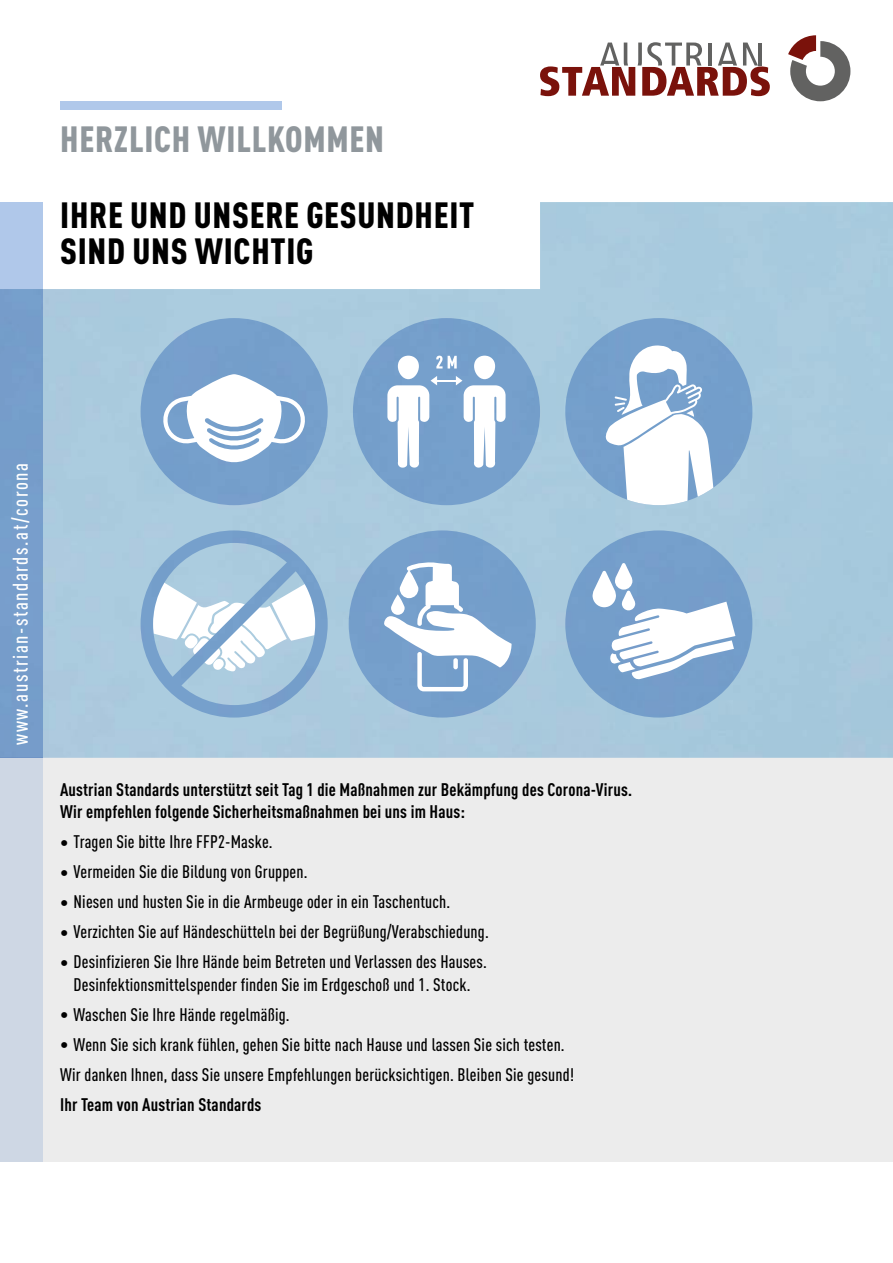
<style>
.page{position:relative;width:893px;height:1263px;background:#fff}
.page>*{position:absolute;margin:0;border:0;box-sizing:border-box;transform-origin:0 0}
.t1{font:900 condensed 36px/36px "DINOT";letter-spacing:.02em;color:#000}
.t2{font:900 condensed 36px "DINOT";letter-spacing:.02em;color:#90979c}
.t3{font:500 condensed 21px "DINOT";letter-spacing:.075em;color:#fff}
.Copy_A4_Folder{font:500 condensed 18px/22.5px "DINOT";letter-spacing:.01em;color:#000;text-align:center}
.Copy_A4_Folder-2{font:700 condensed 18px "DINOT";letter-spacing:.01em;color:#000}
.s1{font-weight:400}
</style>
<div class="page">
<div style="left:0;top:758px;width:893px;height:404px;background:#ececec"></div>
<svg style="left:0;top:202px;width:43px;height:556px;background:#7fa4cf"></svg>
<div style="left:0;top:758px;width:43px;height:404px;background:#ced7e4"></div>
<div style="left:60px;top:101px;width:222px;height:9px;background:#b0c8ea"></div>
<svg style="left:540px;top:42px;width:230px;height:54px"></svg>
<hr style="left:758px;top:43px;width:4px;height:23px;background:#626261">
<svg style="left:788px;top:35px;width:62px;height:66px"></svg>
<div style="left:353px;top:318px;width:187px;height:187px;background:#759fcc;border-radius:50%"></div>
<svg style="left:436px;top:356px;width:21px;height:12px"></svg>
<div style="left:398px;top:356px;width:21px;height:23px;background:#fff;border-radius:11px"></div>
<div style="left:474px;top:356px;width:21px;height:23px;background:#fff;border-radius:11px"></div>
<svg style="left:387px;top:376px;width:119px;height:92px"></svg>
<svg style="left:565px;top:318px;width:187px;height:187px"></svg>
<svg style="left:141px;top:530px;width:187px;height:187px"></svg>
<div style="left:141px;top:318px;width:187px;height:187px;background:#769fcc;border-radius:50%"></div>
<svg style="left:163px;top:374px;width:142px;height:89px"></svg>
<div style="left:565px;top:530px;width:187px;height:187px;background:#749eca;border-radius:50%"></div>
<svg style="left:593px;top:563px;width:142px;height:116px"></svg>
<svg style="left:349px;top:530px;width:187px;height:187px"></svg>
<p class="t2" style="left:60px;top:112px;width:325px">HERZLICH WILLKOMMEN</p>
<p class="t1" style="left:60px;top:194px;width:416px">IHRE UND UNSERE GESUNDHEIT<br>SIND UNS WICHTIG</p>
<p class="t3" style="left:5px;top:745px;width:284px;rotate:-90deg">www.austrian-standards.at/corona</p>
<p class="Copy_A4_Folder-2" style="left:60px;top:776px;width:573px">Austrian Standards unterstützt seit Tag 1 die Maßnahmen zur Bekämpfung des Corona-Virus.</p>
<p class="Copy_A4_Folder-2" style="left:60px;top:799px;width:407px">Wir empfehlen folgende Sicherheitsmaßnahmen bei uns im Haus:</p>
<p class="Copy_A4_Folder" style="left:60px;top:829px;width:214px"><span class="s1">•</span> Tragen Sie bitte Ihre FFP2-Maske.</p>
<p class="Copy_A4_Folder" style="left:60px;top:859px;width:249px"><span class="s1">•</span> Vermeiden Sie die Bildung von Gruppen.</p>
<p class="Copy_A4_Folder" style="left:60px;top:889px;width:392px"><span class="s1">•</span> Niesen und husten Sie in die Armbeuge oder in ein Taschentuch.</p>
<p class="Copy_A4_Folder" style="left:60px;top:919px;width:430px"><span class="s1">•</span> Verzichten Sie auf Händeschütteln bei der Begrüßung/Verabschiedung.</p>
<p class="Copy_A4_Folder" style="left:60px;top:949px;width:428px"><span class="s1">•</span> Desinfizieren Sie Ihre Hände beim Betreten und Verlassen des Hauses.<br>Desinfektionsmittelspender finden Sie im Erdgeschoß und 1. Stock.</p>
<p class="Copy_A4_Folder" style="left:60px;top:1002px;width:231px"><span class="s1">•</span> Waschen Sie Ihre Hände regelmäßig.</p>
<p class="Copy_A4_Folder" style="left:60px;top:1032px;width:506px"><span class="s1">•</span> Wenn Sie sich krank fühlen, gehen Sie bitte nach Hause und lassen Sie sich testen.</p>
<p class="Copy_A4_Folder" style="left:60px;top:1062px;width:516px">Wir danken Ihnen, dass Sie unsere Empfehlungen berücksichtigen. Bleiben Sie gesund!</p>
<p class="Copy_A4_Folder-2" style="left:60px;top:1091px;width:203px">Ihr Team von Austrian Standards</p>
</div>
